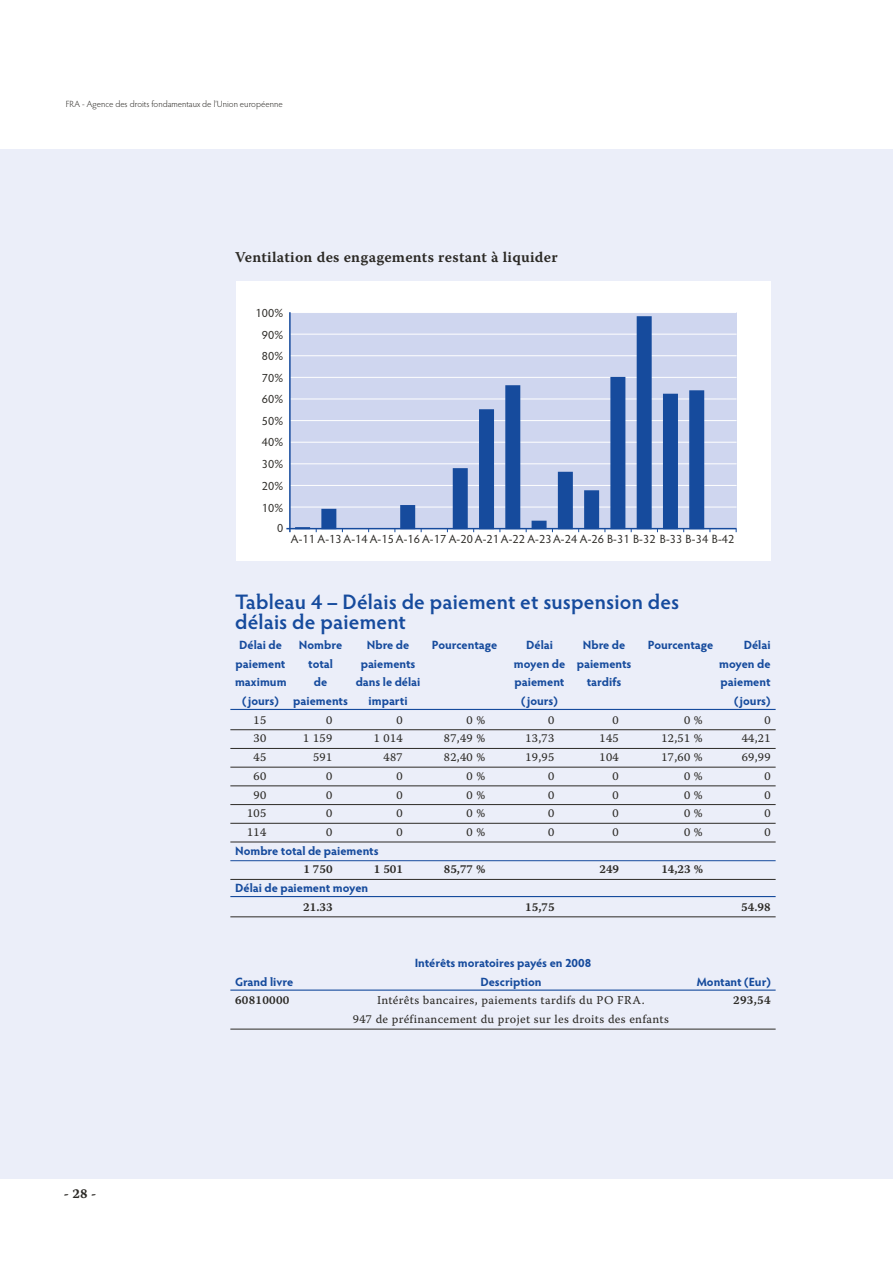
<style>
.page{position:relative;width:893px;height:1263px;background:#fff}
.page>*{position:absolute;margin:0;border:0;box-sizing:border-box;transform-origin:0 0}
.t1{font:600 21px/19.5px "Hypatia Sans Pro";letter-spacing:.01em;color:#164b9d}
.t2{font:15px "Warnock Pro Semibold Capt";letter-spacing:.015em;color:#2c2a26}
.t3{font:13.5px "Warnock Pro Bold Capt";color:#2c2a26}
.t4{font:700 12px "Hypatia Sans Pro";color:#164b9d}
.t5{font:12px "Warnock Pro Capt";letter-spacing:.025em;color:#2c2a26}
.t6{font:12px/21.6px "Hypatia Sans Pro";letter-spacing:.01em;color:#2c2a26;text-align:center}
.t7{font:12px "Warnock Pro Semibold Capt";color:#2c2a26}
.t8{font:12px "Warnock Pro Semibold Capt";letter-spacing:.025em;color:#2c2a26}
.t9{font:300 9px "Hypatia Sans Pro";color:#2c2a26}
</style>
<div class="page">
<div style="left:0;top:150px;width:893px;height:1029px;background:#ebeef9"></div>
<hr style="left:230px;top:709px;width:546px;height:1px;background:#164b9d">
<hr style="left:230px;top:729px;width:546px;height:1px;background:#2c2a26">
<hr style="left:230px;top:748px;width:546px;height:1px;background:#2c2a26">
<hr style="left:230px;top:767px;width:546px;height:1px;background:#2c2a26">
<hr style="left:230px;top:786px;width:546px;height:1px;background:#2c2a26">
<hr style="left:230px;top:804px;width:546px;height:1px;background:#2c2a26">
<hr style="left:230px;top:823px;width:546px;height:1px;background:#2c2a26">
<hr style="left:230px;top:842px;width:546px;height:1px;background:#2c2a26">
<hr style="left:230px;top:860px;width:546px;height:1px;background:#164b9d">
<hr style="left:230px;top:879px;width:546px;height:1px;background:#2c2a26">
<hr style="left:230px;top:896px;width:546px;height:1px;background:#164b9d">
<hr style="left:230px;top:916px;width:546px;height:1px;background:#2c2a26">
<hr style="left:230px;top:989px;width:546px;height:2px;background:#164b9d">
<hr style="left:230px;top:1029px;width:546px;height:1px;background:#2c2a26">
<div style="left:237px;top:281px;width:534px;height:280px;background:#fff"></div>
<div style="left:290px;top:312px;width:446px;height:217px;background:#cfd6ef"></div>
<hr style="left:286px;top:312px;width:451px;height:1px;background:#fff">
<hr style="left:286px;top:334px;width:451px;height:1px;background:#fff">
<hr style="left:286px;top:355px;width:451px;height:1px;background:#fff">
<hr style="left:286px;top:377px;width:451px;height:1px;background:#fff">
<hr style="left:286px;top:399px;width:451px;height:1px;background:#fff">
<hr style="left:286px;top:420px;width:451px;height:1px;background:#fff">
<hr style="left:286px;top:442px;width:451px;height:1px;background:#fff">
<hr style="left:286px;top:463px;width:451px;height:1px;background:#fff">
<hr style="left:286px;top:485px;width:451px;height:1px;background:#fff">
<hr style="left:286px;top:507px;width:451px;height:1px;background:#fff">
<hr style="left:289px;top:312px;width:2px;height:220px;background:#164b9d">
<hr style="left:286px;top:528px;width:450px;height:1px;background:#164b9d">
<svg style="left:295px;top:527px;width:15px;height:1px"></svg>
<div style="left:321px;top:509px;width:15px;height:20px;background:#164b9d"></div>
<div style="left:400px;top:505px;width:15px;height:24px;background:#164b9d"></div>
<div style="left:453px;top:468px;width:15px;height:61px;background:#164b9d"></div>
<div style="left:479px;top:409px;width:15px;height:120px;background:#164b9d"></div>
<div style="left:505px;top:385px;width:15px;height:144px;background:#164b9d"></div>
<div style="left:532px;top:521px;width:15px;height:8px;background:#164b9d"></div>
<div style="left:558px;top:472px;width:15px;height:57px;background:#164b9d"></div>
<div style="left:584px;top:490px;width:15px;height:39px;background:#164b9d"></div>
<div style="left:610px;top:377px;width:15px;height:152px;background:#164b9d"></div>
<div style="left:637px;top:316px;width:15px;height:213px;background:#164b9d"></div>
<div style="left:663px;top:394px;width:15px;height:135px;background:#164b9d"></div>
<div style="left:689px;top:390px;width:15px;height:139px;background:#164b9d"></div>
<p class="t9" style="left:66px;top:98px;width:219px">FRA - Agence des droits fondamentaux de l’Union européenne</p>
<p class="t2" style="left:235px;top:248px;width:324px">Ventilation des engagements restant à liquider</p>
<p class="t6" style="left:255px;top:302px;width:29px">100%<br>90%<br>80%<br>70%<br>60%<br>50%<br>40%<br>30%<br>20%<br>10%</p>
<p class="t6" style="left:277px;top:516px;width:8px">0</p>
<p class="t6" style="left:291px;top:528px;width:445px">A-11 A-13A-14 A-15 A-16A-17 A-20 A-21A-22 A-23A-24 A-26 B-31 B-32 B-33 B-34 B-42</p>
<h1 class="t1" style="left:235px;top:591px;width:446px">Tableau 4 – Délais de paiement et suspension des délais de paiement</h1>
<p class="t4" style="left:235px;top:636px;width:122px">Délai de N ombre N</p>
<p class="t4" style="left:375px;top:636px;width:142px">bre de Pourcentage D</p>
<p class="t4" style="left:535px;top:636px;width:40px">élai N</p>
<p class="t4" style="left:591px;top:636px;width:142px">bre de Pourcentage D</p>
<p class="t4" style="left:752px;top:636px;width:20px">élai</p>
<p class="t4" style="left:236px;top:655px;width:51px">paiement</p>
<p class="t4" style="left:308px;top:655px;width:26px">total</p>
<p class="t4" style="left:361px;top:655px;width:56px">paiements</p>
<p class="t4" style="left:514px;top:655px;width:119px">moyen de paiements</p>
<p class="t4" style="left:719px;top:655px;width:53px">moyen de</p>
<p class="t4" style="left:235px;top:674px;width:53px">maximum</p>
<p class="t4" style="left:314px;top:674px;width:15px">de</p>
<p class="t4" style="left:356px;top:674px;width:66px">dans le délai</p>
<p class="t4" style="left:515px;top:674px;width:51px">paiement</p>
<p class="t4" style="left:587px;top:674px;width:36px">tardifs</p>
<p class="t4" style="left:721px;top:674px;width:51px">paiement</p>
<p class="t4" style="left:242px;top:692px;width:107px">( jours) paiements</p>
<p class="t4" style="left:369px;top:692px;width:40px">imparti</p>
<p class="t4" style="left:521px;top:692px;width:38px">( jours)</p>
<p class="t4" style="left:734px;top:692px;width:38px">( jours)</p>
<p class="t5" style="left:254px;top:712px;width:14px">15</p>
<p class="t5" style="left:326px;top:712px;width:8px">0</p>
<p class="t5" style="left:397px;top:712px;width:8px">0</p>
<p class="t5" style="left:467px;top:712px;width:20px">0 %</p>
<p class="t5" style="left:548px;top:712px;width:8px">0</p>
<p class="t5" style="left:613px;top:712px;width:8px">0</p>
<p class="t5" style="left:684px;top:712px;width:20px">0 %</p>
<p class="t5" style="left:764px;top:712px;width:8px">0</p>
<p class="t5" style="left:254px;top:731px;width:14px">30</p>
<p class="t5" style="left:303px;top:731px;width:30px">1159</p>
<p class="t5" style="left:374px;top:731px;width:30px">1 014</p>
<p class="t5" style="left:444px;top:731px;width:43px">87,49 %</p>
<p class="t5" style="left:525px;top:731px;width:30px">13,73</p>
<p class="t5" style="left:600px;top:731px;width:21px">145</p>
<p class="t5" style="left:661px;top:731px;width:43px">12,51 %</p>
<p class="t5" style="left:742px;top:731px;width:23px">44,21</p>
<p class="t5" style="left:254px;top:750px;width:14px">45</p>
<p class="t5" style="left:313px;top:750px;width:19px">591</p>
<p class="t5" style="left:384px;top:750px;width:21px">487</p>
<p class="t5" style="left:444px;top:750px;width:43px">82,40 %</p>
<p class="t5" style="left:525px;top:750px;width:30px">19,95</p>
<p class="t5" style="left:600px;top:750px;width:21px">104</p>
<p class="t5" style="left:661px;top:750px;width:43px">17,60 %</p>
<p class="t5" style="left:742px;top:750px;width:30px">69,99</p>
<p class="t5" style="left:254px;top:769px;width:14px">60</p>
<p class="t5" style="left:326px;top:769px;width:8px">0</p>
<p class="t5" style="left:397px;top:769px;width:8px">0</p>
<p class="t5" style="left:467px;top:769px;width:20px">0 %</p>
<p class="t5" style="left:548px;top:769px;width:8px">0</p>
<p class="t5" style="left:613px;top:769px;width:8px">0</p>
<p class="t5" style="left:684px;top:769px;width:20px">0 %</p>
<p class="t5" style="left:764px;top:769px;width:8px">0</p>
<p class="t5" style="left:254px;top:787px;width:14px">90</p>
<p class="t5" style="left:326px;top:787px;width:8px">0</p>
<p class="t5" style="left:397px;top:787px;width:8px">0</p>
<p class="t5" style="left:467px;top:787px;width:20px">0 %</p>
<p class="t5" style="left:548px;top:787px;width:8px">0</p>
<p class="t5" style="left:613px;top:787px;width:8px">0</p>
<p class="t5" style="left:684px;top:787px;width:20px">0 %</p>
<p class="t5" style="left:764px;top:787px;width:8px">0</p>
<p class="t5" style="left:247px;top:806px;width:21px">105</p>
<p class="t5" style="left:326px;top:806px;width:8px">0</p>
<p class="t5" style="left:397px;top:806px;width:8px">0</p>
<p class="t5" style="left:467px;top:806px;width:20px">0 %</p>
<p class="t5" style="left:548px;top:806px;width:8px">0</p>
<p class="t5" style="left:613px;top:806px;width:8px">0</p>
<p class="t5" style="left:684px;top:806px;width:20px">0 %</p>
<p class="t5" style="left:764px;top:806px;width:8px">0</p>
<p class="t5" style="left:247px;top:825px;width:21px">11 4</p>
<p class="t5" style="left:326px;top:825px;width:8px">0</p>
<p class="t5" style="left:397px;top:825px;width:8px">0</p>
<p class="t5" style="left:467px;top:825px;width:20px">0 %</p>
<p class="t5" style="left:548px;top:825px;width:8px">0</p>
<p class="t5" style="left:613px;top:825px;width:8px">0</p>
<p class="t5" style="left:684px;top:825px;width:20px">0 %</p>
<p class="t5" style="left:764px;top:825px;width:8px">0</p>
<p class="t4" style="left:235px;top:842px;width:145px">Nombre total de paiements</p>
<p class="t7" style="left:303px;top:862px;width:31px">1 750</p>
<p class="t7" style="left:374px;top:862px;width:31px">1 501</p>
<p class="t7" style="left:444px;top:862px;width:43px">85,77 %</p>
<p class="t7" style="left:599px;top:862px;width:21px">249</p>
<p class="t7" style="left:661px;top:862px;width:43px">14,23 %</p>
<p class="t4" style="left:235px;top:879px;width:135px">Délai de paiement moyen</p>
<p class="t7" style="left:303px;top:900px;width:31px">21.33</p>
<p class="t7" style="left:525px;top:900px;width:31px">15,75</p>
<p class="t7" style="left:741px;top:900px;width:31px">54.98</p>
<p class="t4" style="left:415px;top:954px;width:178px">Intérêts moratoires payés en 2008</p>
<p class="t3" style="left:64px;top:1185px;width:34px">- 28 -</p>
<p class="t4" style="left:235px;top:973px;width:60px">Grand livre</p>
<p class="t4" style="left:480px;top:973px;width:63px">Description</p>
<p class="t4" style="left:697px;top:973px;width:76px">Montant (Eur)</p>
<p class="t8" style="left:235px;top:993px;width:56px">60810000</p>
<p class="t5" style="left:377px;top:993px;width:269px">Intérêts bancaires, paiements tardifs du PO FRA.</p>
<p class="t7" style="left:733px;top:993px;width:39px">293,54</p>
<p class="t5" style="left:353px;top:1012px;width:318px">947 de préfinancement du projet sur les droits des enfants</p>
</div>
